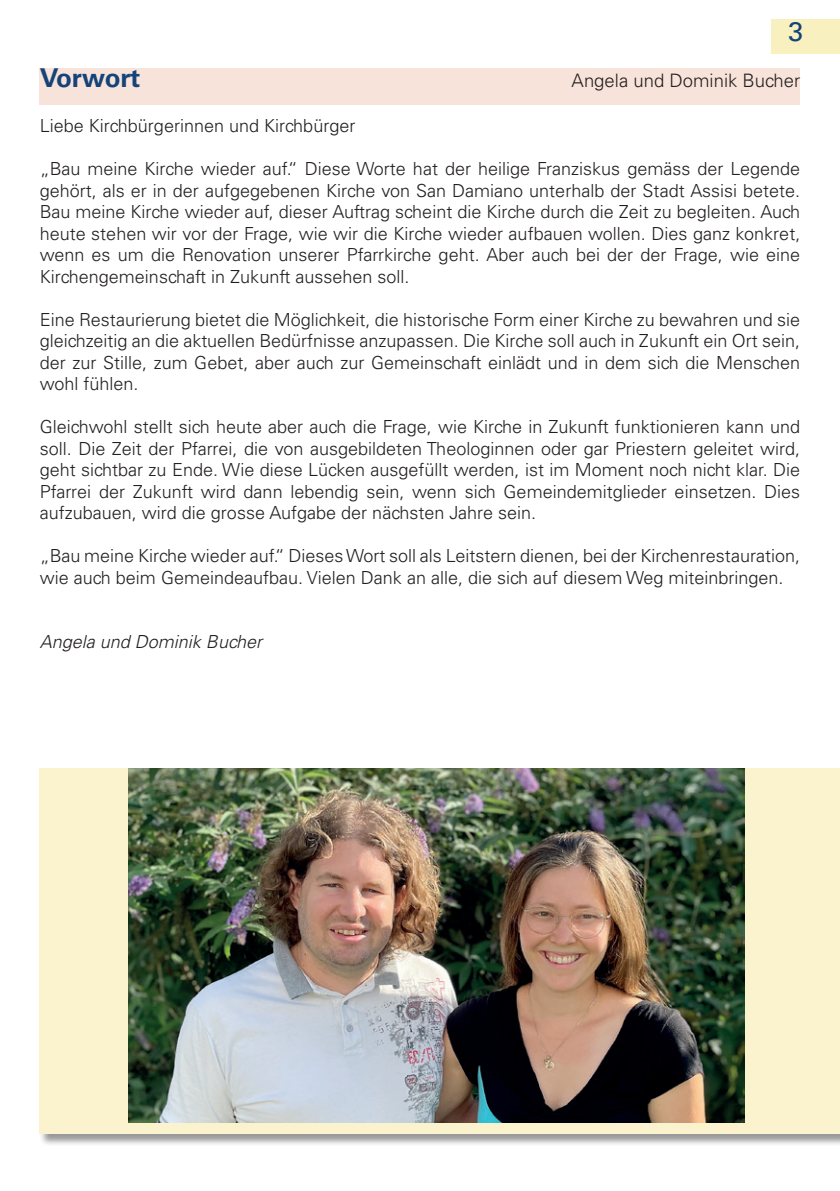
<style>
.page{position:relative;width:840px;height:1191px;background:#fff}
.page>*{position:absolute;margin:0;border:0;box-sizing:border-box;transform-origin:0 0}
.t1{font:27px "Univers LT Std";color:#154379}
.t2{font:700 26px "Univers LT Std";letter-spacing:-.01em;color:#154379}
.t3{font:300 18.4px "Univers LT Std";color:#231f20}
.t4{font:300 18px/21.4px "Univers LT Std";color:#231f20;text-align:justify}
.t5{font:italic 300 18px "Univers LT Std";color:#231f20}
</style>
<div class="page">
<div style="left:39px;top:768px;width:800px;height:378px;background:#231f20;opacity:.6"></div>
<div style="left:40px;top:768px;width:799px;height:366px;background:#faf3ce"></div>
<div style="left:771px;top:20px;width:68px;height:34px;background:#f9f0c0"></div>
<div style="left:40px;top:68px;width:759px;height:37px;background:#f7e3da"></div>
<img style="left:129px;top:768px;width:614px;height:355px">
<h1 class="t1" style="left:787px;top:16px;width:17px">3</h1>
<h2 class="t2" style="left:40px;top:62px;width:102px">Vorwort</h2>
<p class="t3" style="left:571px;top:69px;width:230px">Angela und Dominik Bucher</p>
<p class="t4" style="left:40px;top:115px;width:317px">Liebe Kirchbürgerinnen und Kirchbürger</p>
<p class="t4" style="left:40px;top:158px;width:761px">„Bau meine Kirche wieder auf.“ Diese Worte hat der heilige Franziskus gemäss der Legende gehört, als er in der aufgegebenen Kirche von San Damiano unterhalb der Stadt Assisi betete.<br>Bau meine Kirche wieder auf, dieser Auftrag scheint die Kirche durch die Zeit zu begleiten. Auch heute stehen wir vor der Frage, wie wir die Kirche wieder aufbauen wollen. Dies ganz konkret, wenn es um die Renovation unserer Pfarrkirche geht. Aber auch bei der der Frage, wie eine Kirchengemeinschaft in Zukunft aussehen soll.</p>
<p class="t4" style="left:40px;top:308px;width:761px">Eine Restaurierung bietet die Möglichkeit, die historische Form einer Kirche zu bewahren und sie gleichzeitig an die aktuellen Bedürfnisse anzupassen. Die Kirche soll auch in Zukunft ein Ort sein, der zur Stille, zum Gebet, aber auch zur Gemeinschaft einlädt und in dem sich die Menschen wohl fühlen.</p>
<p class="t4" style="left:40px;top:416px;width:761px">Gleichwohl stellt sich heute aber auch die Frage, wie Kirche in Zukunft funktionieren kann und soll. Die Zeit der Pfarrei, die von ausgebildeten Theologinnen oder gar Priestern geleitet wird, geht sichtbar zu Ende. Wie diese Lücken ausgefüllt werden, ist im Moment noch nicht klar. Die Pfarrei der Zukunft wird dann lebendig sein, wenn sich Gemeindemitglieder einsetzen. Dies aufzubauen, wird die grosse Aufgabe der nächsten Jahre sein.</p>
<p class="t4" style="left:40px;top:545px;width:761px">„Bau meine Kirche wieder auf.“ Dieses Wort soll als Leitstern dienen, bei der Kirchenrestauration, wie auch beim Gemeindeaufbau. Vielen Dank an alle, die sich auf diesem Weg miteinbringen.</p>
<p class="t5" style="left:40px;top:631px;width:224px">Angela und Dominik Bucher</p>
</div>
